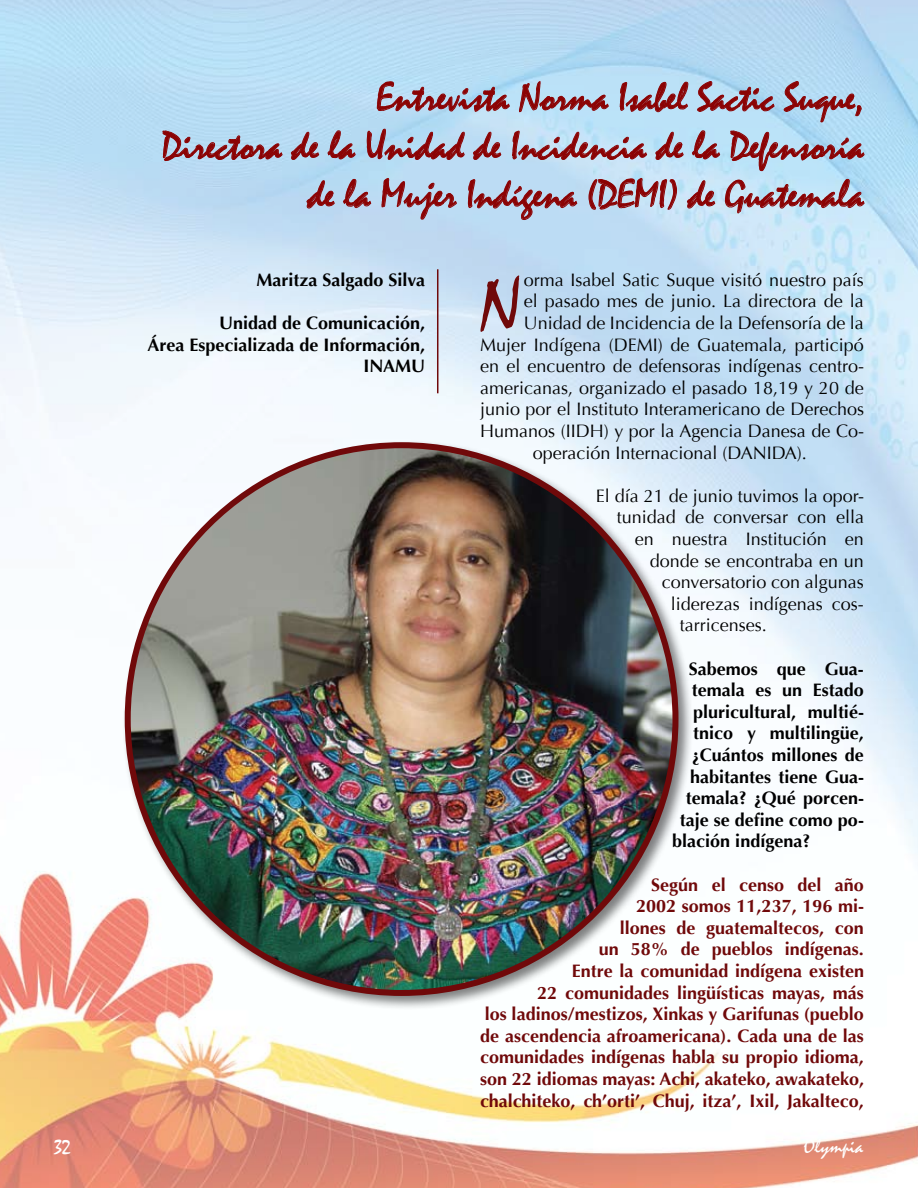
<style>
.page{position:relative;width:918px;height:1188px;background:#fff}
.page>*{position:absolute;margin:0;border:0;box-sizing:border-box;transform-origin:0 0}
.t1{font:76.05px "Mistral";color:#70090a}
.t2{font:40.5px/48.6px "Mistral";color:#8b0304;text-align:right}
.t3{font:21px "Mistral";color:#fff}
.t4{font:18px "Optima";color:#000}
.t5{font:700 18px/21.6px "Optima";color:#70090a;text-align:right}
.t6{font:700 18px/21.6px "Optima";color:#000;text-align:right}
</style>
<div class="page">
<img style="left:0;top:0;width:918px;height:1188px">
<svg style="left:377px;top:81px;width:133px;height:33px;background:#aeb8cc"></svg>
<svg style="left:519px;top:81px;width:90px;height:31px;background:#b2bdd0"></svg>
<svg style="left:620px;top:81px;width:69px;height:32px;background:#b0b2c4"></svg>
<svg style="left:697px;top:81px;width:78px;height:33px;background:#acb7cc"></svg>
<svg style="left:783px;top:81px;width:79px;height:42px;background:#acbfd6"></svg>
<svg style="left:162px;top:130px;width:121px;height:33px;background:#afb7cb"></svg>
<svg style="left:291px;top:131px;width:29px;height:29px"></svg>
<svg style="left:327px;top:130px;width:29px;height:30px"></svg>
<svg style="left:367px;top:128px;width:98px;height:32px;background:#adb5ca"></svg>
<svg style="left:473px;top:131px;width:29px;height:29px"></svg>
<svg style="left:512px;top:130px;width:135px;height:30px;background:#b9bdce"></svg>
<svg style="left:655px;top:131px;width:29px;height:29px"></svg>
<svg style="left:692px;top:130px;width:28px;height:30px"></svg>
<svg style="left:730px;top:130px;width:135px;height:42px;background:#afc1d5"></svg>
<svg style="left:306px;top:180px;width:29px;height:29px"></svg>
<svg style="left:343px;top:178px;width:28px;height:31px"></svg>
<svg style="left:381px;top:178px;width:76px;height:42px;background:#b5bed3"></svg>
<svg style="left:468px;top:179px;width:109px;height:41px;background:#b5bed3"></svg>
<svg style="left:588px;top:178px;width:89px;height:32px;background:#b8b1c1"></svg>
<svg style="left:687px;top:180px;width:29px;height:29px"></svg>
<svg style="left:725px;top:178px;width:140px;height:41px;background:#bcc6d7"></svg>
<div style="left:121px;top:439px;width:579px;height:579px;background:#000;opacity:.5"></div>
<img style="left:128px;top:445px;width:547px;height:548px;border-radius:274px">
<hr style="left:437px;top:269px;width:1px;height:124px;background:#70090a">
<h2 class="t2" style="left:162px;top:75px;width:704px">Entrevista Norma Isabel Sactic Suque,<br>Directora de la Unidad de Incidencia de la Defensoría de la Mujer Indígena (DEMI) de Guatemala</h2>
<p class="t6" style="left:257px;top:269px;width:170px">Maritza Salgado Silva</p>
<p class="t6" style="left:147px;top:312px;width:279px">Unidad de Comunicación,<br>Área Especializada de Información,<br>INAMU</p>
<h1 class="t1" style="left:480px;top:262px;width:41px">N</h1>
<p class="t4" style="left:524px;top:269px;width:342px">orma Isabel Satic Suque visitó nuestro país</p>
<p class="t4" style="left:524px;top:291px;width:342px">el pasado mes de junio. La directora de la</p>
<p class="t4" style="left:524px;top:312px;width:342px">Unidad de Incidencia de la Defensoría de la</p>
<p class="t4" style="left:480px;top:334px;width:385px">Mujer Indígena (DEMI) de Guatemala, participó</p>
<p class="t4" style="left:480px;top:356px;width:385px">en el encuentro de defensoras indígenas centro-</p>
<p class="t4" style="left:480px;top:377px;width:385px">americanas, organizado el pasado 18,19 y 20 de</p>
<p class="t4" style="left:480px;top:399px;width:385px">junio por el Instituto Interamericano de Derechos</p>
<p class="t4" style="left:480px;top:420px;width:385px">Humanos (IIDH) y por la Agencia Danesa de Co-</p>
<p class="t4" style="left:533px;top:442px;width:275px">operación Internacional (DANIDA).</p>
<p class="t4" style="left:596px;top:485px;width:270px">El día 21 de junio tuvimos la opor-</p>
<p class="t4" style="left:617px;top:507px;width:249px">tunidad de conversar con ella</p>
<p class="t4" style="left:635px;top:528px;width:231px">en nuestra Institución en</p>
<p class="t4" style="left:650px;top:550px;width:216px">donde se encontraba en un</p>
<p class="t4" style="left:662px;top:572px;width:204px">conversatorio con algunas</p>
<p class="t4" style="left:671px;top:593px;width:195px">liderezas indígenas cos-</p>
<p class="t4" style="left:680px;top:615px;width:89px">tarricenses.</p>
<p class="t6" style="left:689px;top:658px;width:177px">Sabemos que Gua-</p>
<p class="t6" style="left:692px;top:680px;width:174px">temala es un Estado</p>
<p class="t6" style="left:693px;top:701px;width:172px">pluricultural, multié-</p>
<p class="t6" style="left:693px;top:723px;width:172px">tnico y multilingüe,</p>
<p class="t6" style="left:692px;top:744px;width:174px">¿Cuántos millones de</p>
<p class="t6" style="left:690px;top:766px;width:175px">habitantes tiene Gua-</p>
<p class="t6" style="left:686px;top:788px;width:180px">temala? ¿Qué porcen-</p>
<p class="t6" style="left:680px;top:809px;width:186px">taje se define como po-</p>
<p class="t6" style="left:672px;top:831px;width:140px">blación indígena?</p>
<p class="t5" style="left:480px;top:874px;width:385px">Según el censo del año<br>2002 somos 11,237, 196 mi-<br>llones de guatemaltecos, con<br>un 58% de pueblos indígenas.<br>Entre la comunidad indígena existen<br>22 comunidades lingüísticas mayas, más<br>los ladinos/mestizos, Xinkas y Garifunas (pueblo de ascendencia afroamericana). Cada una de las comunidades indígenas habla su propio idioma, son 22 idiomas mayas: Achi, akateko, awakateko, chalchiteko, ch’orti’, Chuj, itza’, Ixil, Jakalteco,</p>
<p class="t3" style="left:54px;top:1135px;width:18px">32</p>
<p class="t3" style="left:804px;top:1135px;width:61px">Olympia</p>
</div>
